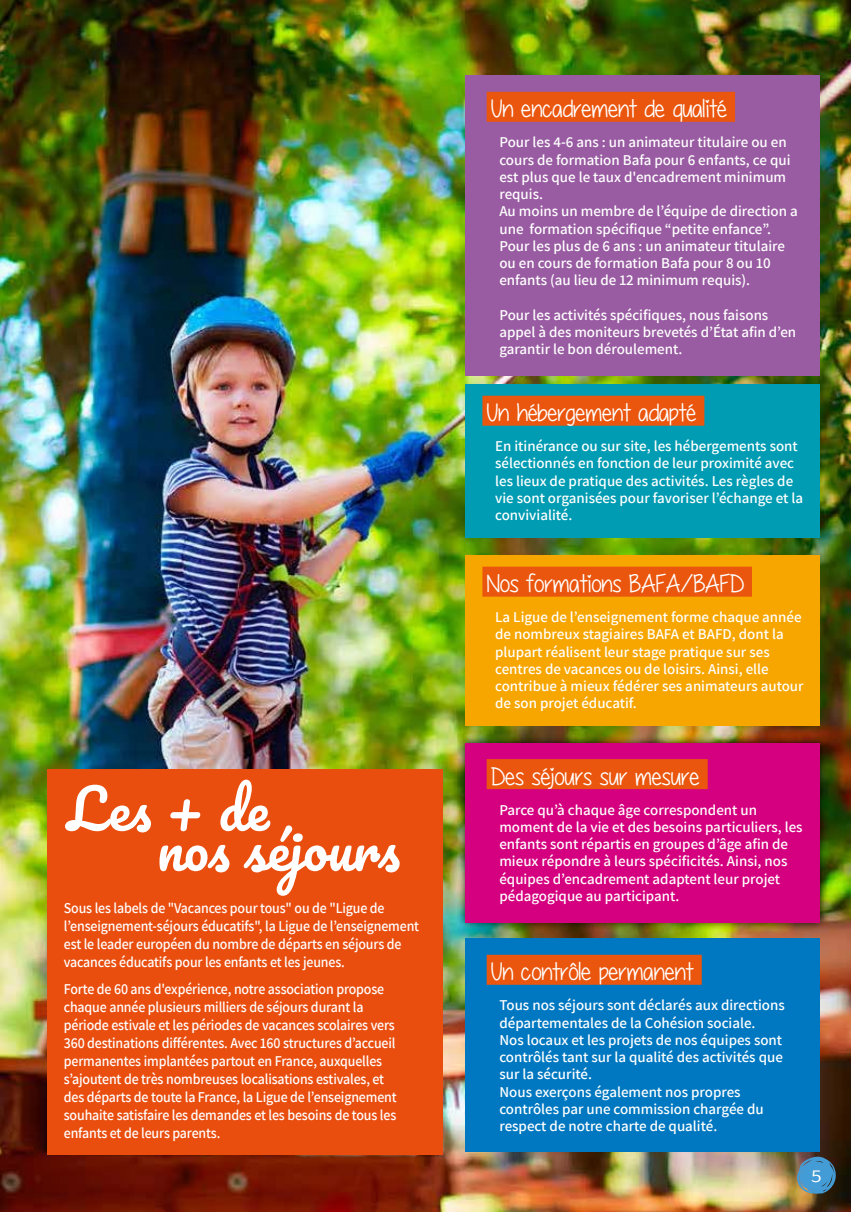
<style>
.page{position:relative;width:851px;height:1212px;background:#fff}
.page>*{position:absolute;margin:0;border:0;box-sizing:border-box;transform-origin:0 0}
.t1{font:54.6px/40px "Pacifico";color:#fff}
.t2{font:25.5px "My First Crush";color:#fff}
.t3{font:18px "Assistant";color:#fff;scale:1.2 1}
.t4{font:600 15px/17.2px "Assistant";color:#fff}
.t5{font:600 15px/18px "Assistant";color:#fff;scale:.93 1}
</style>
<div class="page">
<img style="left:0;top:0;width:850px;height:1212px">
<div style="left:47px;top:769px;width:395px;height:385px;background:#e94e0f"></div>
<div style="left:465px;top:384px;width:354px;height:153px;background:#009cb3"></div>
<div style="left:482px;top:396px;width:222px;height:30px;background:#ea560d"></div>
<div style="left:465px;top:555px;width:354px;height:170px;background:#f7a600"></div>
<div style="left:482px;top:567px;width:269px;height:30px;background:#ea560d"></div>
<img style="left:457px;top:734px;width:370px;height:196px">
<div style="left:465px;top:743px;width:354px;height:179px;background:#d5007f"></div>
<div style="left:486px;top:759px;width:221px;height:30px;background:#ea560d"></div>
<div style="left:465px;top:938px;width:354px;height:214px;background:#0078c1"></div>
<div style="left:486px;top:955px;width:215px;height:30px;background:#ea560d"></div>
<div style="left:465px;top:75px;width:354px;height:301px;background:#995ca2"></div>
<div style="left:486px;top:92px;width:249px;height:30px;background:#ea560d"></div>
<svg style="left:797px;top:1155px;width:38px;height:39px"></svg>
<h1 class="t1" style="left:157px;top:792px;width:245px;text-indent:-89px">Les + de<br>nos séjours</h1>
<p class="t5" style="left:64px;top:898px;width:383px">Sous les labels de "Vacances pour tous" ou de "Ligue de l’enseignement-séjours éducatifs", la Ligue de l’enseignement est le leader européen du nombre de départs en séjours de vacances éducatifs pour les enfants et les jeunes.</p>
<p class="t5" style="left:64px;top:979px;width:359px">Forte de 60 ans d'expérience, notre association propose chaque année plusieurs milliers de séjours durant la période estivale et les périodes de vacances scolaires vers 360 destinations différentes. Avec 160 structures d’accueil permanentes implantées partout en France, auxquelles s’ajoutent de très nombreuses localisations estivales, et des départs de toute la France, la Ligue de l’enseignement souhaite satisfaire les demandes et les besoins de tous les enfants et de leurs parents.</p>
<h2 class="t2" style="left:491px;top:94px;width:237px">Un encadrement de qualité</h2>
<p class="t4" style="left:499px;top:133px;width:300px">Pour les 4-6 ans : un animateur titulaire ou en cours de formation Bafa pour 6 enfants, ce qui est plus que le taux d'encadrement minimum requis.<br>Au moins un membre de l’équipe de direction a une formation spécifique “petite enfance”.<br>Pour les plus de 6 ans : un animateur titulaire ou en cours de formation Bafa pour 8 ou 10 enfants (au lieu de 12 minimum requis).</p>
<p class="t4" style="left:499px;top:306px;width:298px">Pour les activités spécifiques, nous faisons appel à des moniteurs brevetés d’État afin d’en garantir le bon déroulement.</p>
<h2 class="t2" style="left:486px;top:398px;width:211px">Un hébergement adapté</h2>
<p class="t4" style="left:495px;top:437px;width:309px">En itinérance ou sur site, les hébergements sont sélectionnés en fonction de leur proximité avec les lieux de pratique des activités. Les règles de vie sont organisées pour favoriser l’échange et la convivialité.</p>
<h2 class="t2" style="left:486px;top:569px;width:258px">Nos formations BAFA/BAFD</h2>
<p class="t4" style="left:495px;top:608px;width:310px">La Ligue de l’enseignement forme chaque année de nombreux stagiaires BAFA et BAFD, dont la plupart réalisent leur stage pratique sur ses centres de vacances ou de loisirs. Ainsi, elle contribue à mieux fédérer ses animateurs autour de son projet éducatif.</p>
<h2 class="t2" style="left:491px;top:761px;width:210px">Des séjours sur mesure</h2>
<p class="t4" style="left:499px;top:800px;width:304px">Parce qu’à chaque âge correspondent un moment de la vie et des besoins particuliers, les enfants sont répartis en groupes d’âge afin de mieux répondre à leurs spécificités. Ainsi, nos équipes d’encadrement adaptent leur projet pédagogique au participant.</p>
<h2 class="t2" style="left:491px;top:957px;width:204px">Un contrôle permanent</h2>
<p class="t4" style="left:499px;top:996px;width:287px">Tous nos séjours sont déclarés aux directions départementales de la Cohésion sociale.<br>Nos locaux et les projets de nos équipes sont contrôlés tant sur la qualité des activités que sur la sécurité.<br>Nous exerçons également nos propres contrôles par une commission chargée du respect de notre charte de qualité.</p>
<p class="t3" style="left:811px;top:1163px;width:10px">5</p>
</div>
